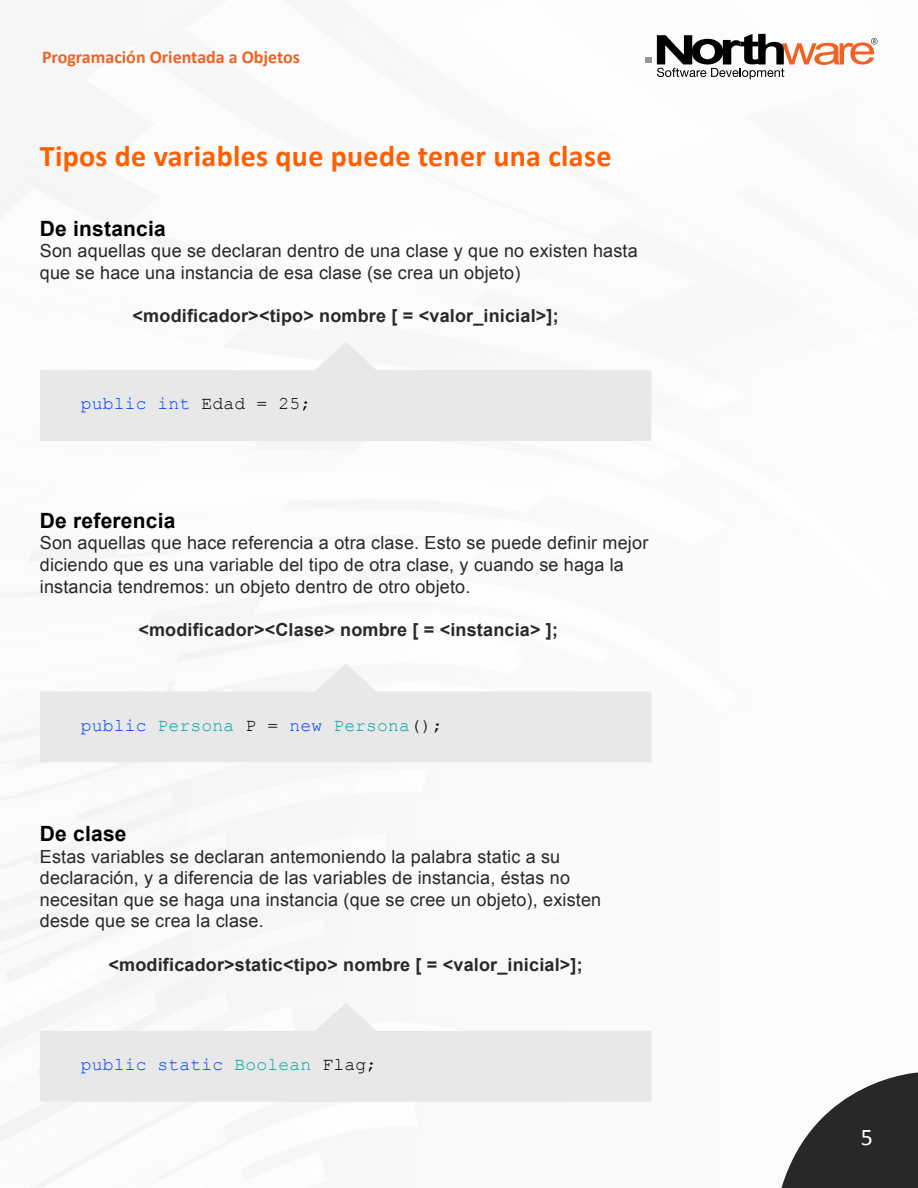
<style>
.page{position:relative;width:918px;height:1188px;background:#fff}
.page>*{position:absolute;margin:0;border:0;box-sizing:border-box;transform-origin:0 0}
.t1{font:700 30px "Calibri";letter-spacing:.01em;color:#ff5e00}
.t2{font:24px "Calibri";color:#fff}
.t3{font:700 21px "Arial";letter-spacing:.01em;color:#000}
.t4{font:18px/21.6px "Arial";letter-spacing:.01em;color:#282828}
.t5{font:700 18px "Arial";letter-spacing:.01em;color:#282828}
.t6{font:18px "Courier New";letter-spacing:.01em;color:#0043ff}
.t7{font:700 18px "Calibri";color:#ef6222}
.t8{font:18px "Courier New";letter-spacing:.01em;color:#00a9a3}
.s1{color:#000}
.s2{color:#0043ff}
.s3{color:#00a9a3}
</style>
<div class="page">
<svg style="left:781px;top:1073px;width:137px;height:115px"></svg>
<svg style="left:645px;top:58px;width:6px;height:5px"></svg>
<svg style="left:657px;top:34px;width:220px;height:45px"></svg>
<svg style="left:40px;top:342px;width:611px;height:99px;fill:#e8e8e8"></svg>
<svg style="left:40px;top:663px;width:611px;height:99px;fill:#e8e8e8"></svg>
<svg style="left:40px;top:1003px;width:611px;height:99px;fill:#e8e8e8"></svg>
<p class="t7" style="left:42px;top:46px;width:260px">Programación Orientada a Objetos</p>
<h1 class="t1" style="left:40px;top:137px;width:573px">Tipos de variables que puede tener una clase</h1>
<p class="t3" style="left:40px;top:214px;width:128px">De instancia</p>
<p class="t4" style="left:40px;top:240px;width:599px">Son aquellas que se declaran dentro de una clase y que no existen hasta que se hace una instancia de esa clase (se crea un objeto)</p>
<p class="t5" style="left:133px;top:304px;width:428px">&lt;modificador&gt;&lt;tipo&gt; nombre [ = &lt;valor_inicial&gt;];</p>
<p class="t6" style="left:81px;top:392px;width:232px">public int <span class="s1">Edad = 25;</span></p>
<p class="t3" style="left:40px;top:506px;width:137px">De referencia</p>
<p class="t4" style="left:40px;top:532px;width:610px">Son aquellas que hace referencia a otra clase. Esto se puede definir mejor diciendo que es una variable del tipo de otra clase, y cuando se haga la instancia tendremos: un objeto dentro de otro objeto.</p>
<p class="t5" style="left:138px;top:617px;width:421px">&lt;modificador&gt;&lt;Clase&gt; nombre [ = &lt;instancia&gt; ];</p>
<p class="t8" style="left:81px;top:714px;width:364px"><span class="s2">public</span> Persona <span class="s1">P =</span> <span class="s2">new</span> Persona<span class="s1">();</span></p>
<p class="t3" style="left:40px;top:820px;width:88px">De clase</p>
<p class="t4" style="left:40px;top:846px;width:563px">Estas variables se declaran antemoniendo la palabra static a su declaración, y a diferencia de las variables de instancia, éstas no necesitan que se haga una instancia (que se cree un objeto), existen desde que se crea la clase.</p>
<p class="t5" style="left:109px;top:952px;width:476px">&lt;modificador&gt;static&lt;tipo&gt; nombre [ = &lt;valor_inicial&gt;];</p>
<p class="t6" style="left:81px;top:1053px;width:298px">public static <span class="s3">Boolean</span> <span class="s1">Flag;</span></p>
<h2 class="t2" style="left:861px;top:1122px;width:14px">5</h2>
</div>
